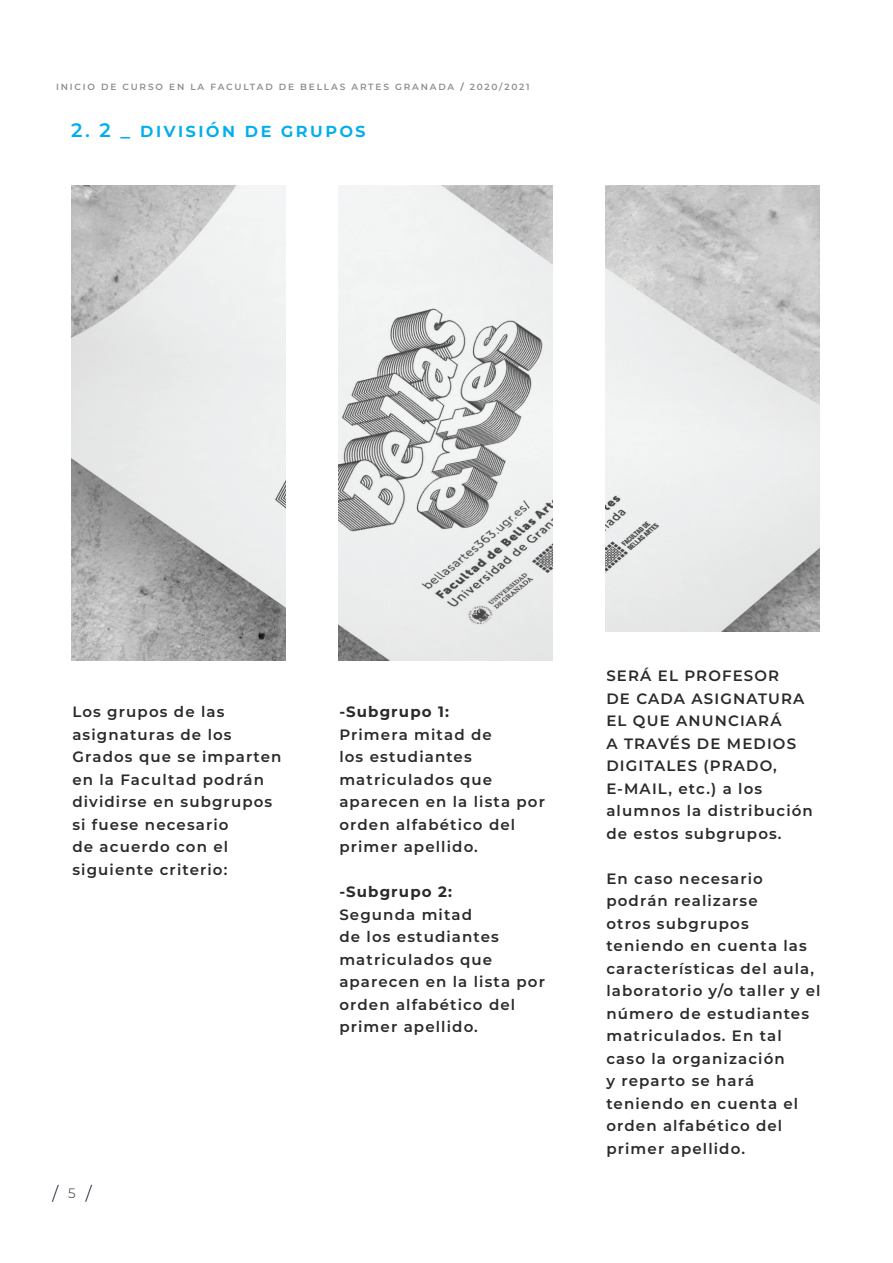
<style>
.page{position:relative;width:893px;height:1263px;background:#fff}
.page>*{position:absolute;margin:0;border:0;box-sizing:border-box;transform-origin:0 0}
.t1{font:600 19.5px "Montserrat";letter-spacing:.1em;color:#00aeef}
.t2{font:300 18px "Montserrat";color:#000019}
.t3{font:600 15px/22.5px "Montserrat";letter-spacing:.075em;color:#2b292a}
.t4{font:700 15px "Montserrat";letter-spacing:.075em;color:#2b292a}
.t5{font:300 13.5px "Montserrat";color:#2b292a}
.t6{font:600 9px "Montserrat";letter-spacing:.2em;color:#2b292a}
.s1{color:#000019}
</style>
<div class="page">
<img style="left:605px;top:185px;width:215px;height:446px">
<img style="left:338px;top:185px;width:215px;height:475px">
<img style="left:71px;top:185px;width:215px;height:475px">
<p class="t6" style="left:56px;top:81px;width:475px">INICIO DE CURSO EN LA FACULTAD DE BELLAS ARTES GRANADA <span class="s1">/</span> 2020/2021</p>
<h1 class="t1" style="left:71px;top:116px;width:296px">2. 2 _ división de grupos</h1>
<p class="t3" style="left:72px;top:700px;width:211px">Los grupos de las asignaturas de los<br>Grados que se imparten en la Facultad podrán dividirse en subgrupos si fuese necesario<br>de acuerdo con el siguiente criterio:</p>
<p class="t4" style="left:339px;top:701px;width:111px">-Subgrupo 1:</p>
<p class="t3" style="left:339px;top:722px;width:207px">Primera mitad de<br>los estudiantes matriculados que aparecen en la lista por orden alfabético del primer apellido.</p>
<p class="t4" style="left:339px;top:881px;width:114px">-Subgrupo 2:</p>
<p class="t3" style="left:339px;top:902px;width:207px">Segunda mitad<br>de los estudiantes matriculados que aparecen en la lista por orden alfabético del primer apellido.</p>
<p class="t2" style="left:52px;top:1181px;width:7px">/</p>
<p class="t2" style="left:86px;top:1181px;width:7px">/</p>
<p class="t5" style="left:68px;top:1184px;width:9px">5</p>
<p class="t3" style="left:606px;top:664px;width:208px">SERÁ EL PROFESOR<br>DE CADA ASIGNATURA<br>EL QUE ANUNCIARÁ<br>A TRAVÉS DE MEDIOS<br>DIGITALES (PRADO,<br>E-MAIL, etc.) a los alumnos la distribución de estos subgrupos.</p>
<p class="t3" style="left:606px;top:866px;width:216px">En caso necesario podrán realizarse<br>otros subgrupos teniendo en cuenta las características del aula, laboratorio y/o taller y el número de estudiantes matriculados. En tal caso la organización<br>y reparto se hará teniendo en cuenta el orden alfabético del primer apellido.</p>
</div>
